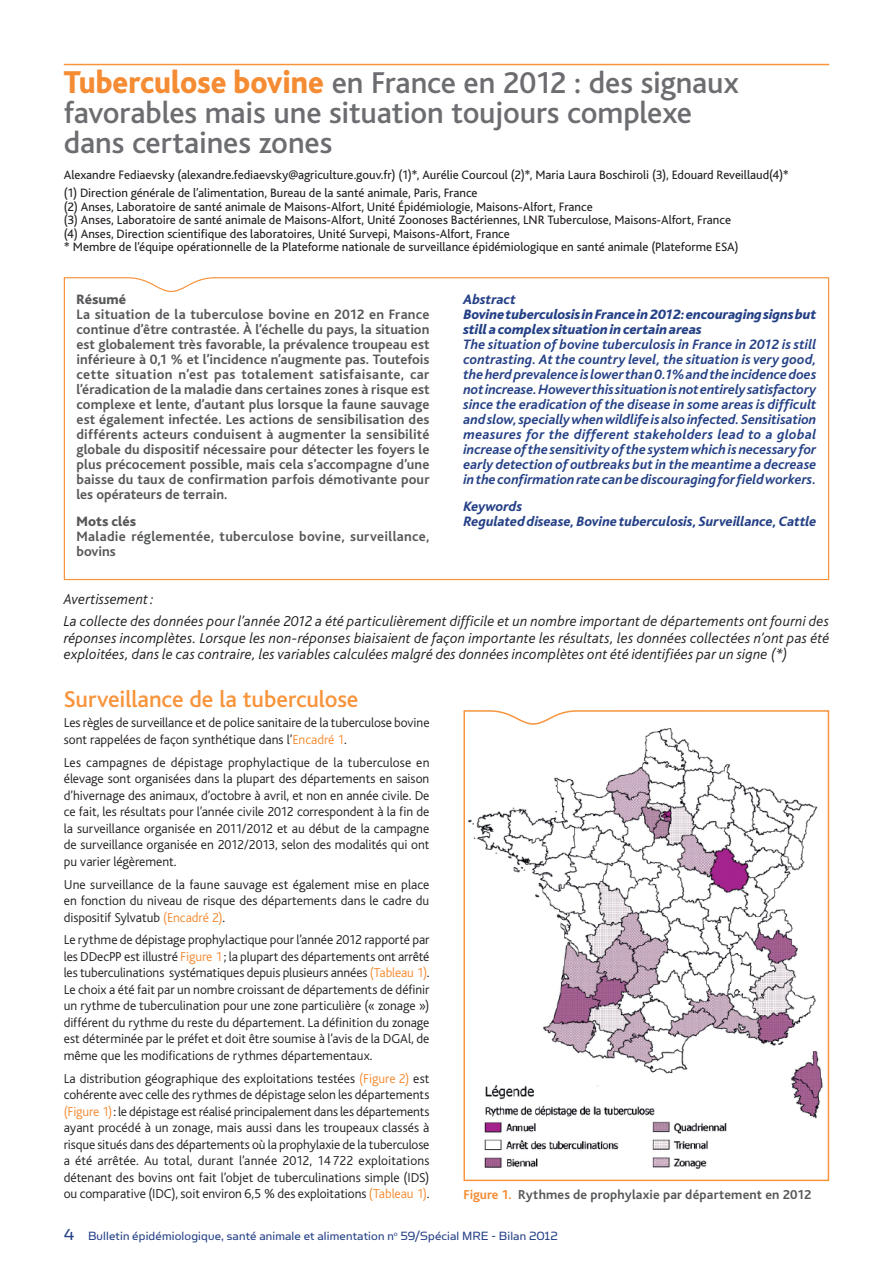
<style>
.page{position:relative;width:893px;height:1263px;background:#fff}
.page>*{position:absolute;margin:0;border:0;box-sizing:border-box;transform-origin:0 0}
.t1{font:500 31.5px/30px "Bliss";letter-spacing:-.005em;color:#6c6d70}
.t2{font:500 24px "Bliss";letter-spacing:-.005em;color:#f7943c}
.t3{font:italic 300 15px/22.8px "Bliss";letter-spacing:.01em;color:#231f20}
.t4{font:700 14.25px/15px "Bliss";letter-spacing:.01em;color:#57585a;text-align:justify}
.t5{font:italic 700 14.25px/15px "Bliss";color:#254186;text-align:justify}
.t6{font:italic 800 14.25px/15px "Bliss";letter-spacing:-.005em;color:#254186}
.t7{font:italic 800 14.25px/15px "Bliss";color:#254186}
.t8{font:800 14.25px "Bliss";color:#57585a}
.t9{font:300 13.5px/16.5px "Bliss";color:#231f20;text-align:justify}
.t10{font:13.5px "Simian Text Orangutan";letter-spacing:.01em;color:#254186}
.t11{font:700 13.5px "Bliss";letter-spacing:.015em;color:#57585a}
.t12{font:12.75px/13.5px "Bliss";color:#231f20}
.s1{font-weight:800;font-size:33px;color:#f58b32}
.s2{color:#f58b32}
.s3{font-size:18px}
</style>
<div class="page">
<svg style="left:63px;top:277px;width:767px;height:304px"></svg>
<hr style="left:64px;top:64px;width:765px;height:1px;background:#f7943c">
<svg style="left:463px;top:710px;width:367px;height:472px"></svg>
<h1 class="t1" style="left:64px;top:68px;width:676px"><span class="s1">Tuberculose bovine</span> en France en 2012 : des signaux favorables mais une situation toujours complexe dans certaines zones</h1>
<p class="t12" style="left:64px;top:167px;width:727px;line-height:17.7px">Alexandre Fediaevsky (alexandre.fediaevsky@agriculture.gouv.fr) (1)*, Aurélie Courcoul (2)*, Maria Laura Boschiroli (3), Edouard Reveillaud(4)* (1) Direction générale de l’alimentation, Bureau de la santé animale, Paris, France</p>
<p class="t12" style="left:64px;top:200px;width:676px">(2) Anses, Laboratoire de santé animale de Maisons-Alfort, Unité Épidémiologie, Maisons-Alfort, France<br>(3) Anses, Laboratoire de santé animale de Maisons-Alfort, Unité Zoonoses Bactériennes, LNR Tuberculose, Maisons-Alfort, France (4) Anses, Direction scientifique des laboratoires, Unité Survepi, Maisons-Alfort, France<br>* Membre de l’équipe opérationnelle de la Plateforme nationale de surveillance épidémiologique en santé animale (Plateforme ESA)</p>
<p class="t8" style="left:77px;top:291px;width:51px">Résumé</p>
<p class="t4" style="left:77px;top:307px;width:354px">La situation de la tuberculose bovine en 2012 en France continue d’être contrastée. À l’échelle du pays, la situation est globalement très favorable, la prévalence troupeau est inférieure à 0,1 % et l’incidence n’augmente pas. Toutefois cette situation n’est pas totalement satisfaisante, car l’éradication de la maladie dans certaines zones à risque est complexe et lente, d’autant plus lorsque la faune sauvage est également infectée. Les actions de sensibilisation des différents acteurs conduisent à augmenter la sensibilité globale du dispositif nécessaire pour détecter les foyers le plus précocement possible, mais cela s’accompagne d’une baisse du taux de confirmation parfois démotivante pour les opérateurs de terrain.</p>
<p class="t8" style="left:77px;top:514px;width:61px">Mots clés</p>
<p class="t4" style="left:77px;top:529px;width:354px">Maladie réglementée, tuberculose bovine, surveillance, bovins</p>
<p class="t7" style="left:463px;top:292px;width:54px">Abstract</p>
<p class="t6" style="left:463px;top:307px;width:354px">Bovine tuberculosis in France in 2012: encouraging signs but still a complex situation in certain areas</p>
<p class="t5" style="left:463px;top:337px;width:354px">The situation of bovine tuberculosis in France in 2012 is still contrasting. At the country level, the situation is very good, the herd prevalence is lower than 0.1% and the incidence does not increase. However this situation is not entirely satisfactory since the eradication of the disease in some areas is difficult and slow, specially when wildlife is also infected. Sensitisation measures for the different stakeholders lead to a global increase of the sensitivity of the system which is necessary for early detection of outbreaks but in the meantime a decrease in the confirmation rate can be discouraging for field workers.</p>
<p class="t7" style="left:463px;top:500px;width:354px">Keywords<br>Regulated disease, Bovine tuberculosis, Surveillance, Cattle</p>
<p class="t3" style="left:64px;top:588px;width:767px">Avertissement:<br>La collecte des données pour l’année 2012 a été particulièrement difficile et un nombre important de départements ont fourni des</p>
<p class="t3" style="left:64px;top:630px;width:767px;line-height:16.5px">réponses incomplètes. Lorsque les non-réponses biaisaient de façon importante les résultats, les données collectées n’ont pas été exploitées, dans le cas contraire, les variables calculées malgré des données incomplètes ont été identifiées par un signe (*)</p>
<h2 class="t2" style="left:64px;top:686px;width:296px">Surveillance de la tuberculose</h2>
<p class="t9" style="left:64px;top:715px;width:367px">Les règles de surveillance et de police sanitaire de la tuberculose bovine sont rappelées de façon synthétique dans l’<span class="s2">Encadré 1</span>.</p>
<p class="t9" style="left:64px;top:754px;width:367px">Les campagnes de dépistage prophylactique de la tuberculose en élevage sont organisées dans la plupart des départements en saison d’hivernage des animaux, d’octobre à avril, et non en année civile. De ce fait, les résultats pour l’année civile 2012 correspondent à la fin de la surveillance organisée en 2011/2012 et au début de la campagne de surveillance organisée en 2012/2013, selon des modalités qui ont pu varier légèrement.</p>
<p class="t9" style="left:64px;top:876px;width:367px">Une surveillance de la faune sauvage est également mise en place en fonction du niveau de risque des départements dans le cadre du dispositif Sylvatub <span class="s2">(Encadré 2)</span>.</p>
<p class="t9" style="left:64px;top:932px;width:367px">Le rythme de dépistage prophylactique pour l’année 2012 rapporté par les DDecPP est illustré <span class="s2">Figure 1</span>; la plupart des départements ont arrêté les tuberculinations systématiques depuis plusieurs années <span class="s2">(Tableau 1)</span>.<br>Le choix a été fait par un nombre croissant de départements de définir un rythme de tuberculination pour une zone particulière (« zonage ») différent du rythme du reste du département. La définition du zonage est déterminée par le préfet et doit être soumise à l’avis de la DGAl, de même que les modifications de rythmes départementaux.</p>
<p class="t9" style="left:64px;top:1070px;width:367px">La distribution géographique des exploitations testées <span class="s2">(Figure 2)</span> est cohérente avec celle des rythmes de dépistage selon les départements <span class="s2">(Figure 1)</span>: le dépistage est réalisé principalement dans les départements ayant procédé à un zonage, mais aussi dans les troupeaux classés à risque situés dans des départements où la prophylaxie de la tuberculose a été arrêtée. Au total, durant l’année 2012, 14722 exploitations détenant des bovins ont fait l’objet de tuberculinations simple (IDS) ou comparative (IDC), soit environ 6,5 % des exploitations <span class="s2">(Tableau 1)</span>.</p>
<p class="t11" style="left:463px;top:1188px;width:349px"><span class="s2">Figure 1.</span> Rythmes de prophylaxie par département en 2012</p>
<p class="t10" style="left:64px;top:1228px;width:496px"><span class="s3">4</span> Bulletin épidémiologique, santé animale et alimentation n<sup>o</sup> 59/Spécial MRE - Bilan 2012</p>
</div>
